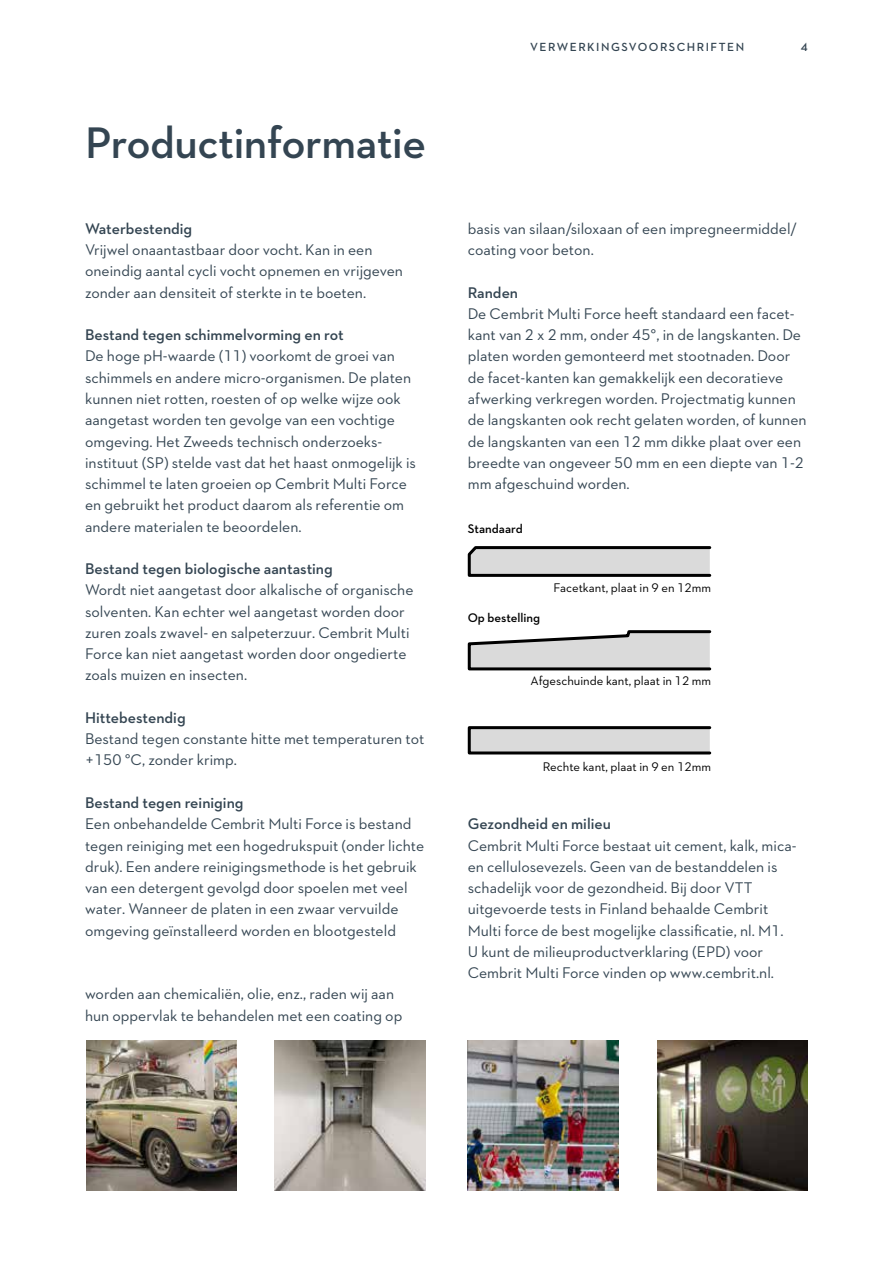
<style>
.page{position:relative;width:893px;height:1263px;background:#fff}
.page>*{position:absolute;margin:0;border:0;box-sizing:border-box;transform-origin:0 0}
.t1{font:600 45px "Neutraface 2 Text";letter-spacing:-.01em;color:#344552}
.Cembrit_Body{font:15.75px/21.3px "Neutraface 2 Text";color:#344552}
.Cembrit_Body-2{font:600 15.75px "Neutraface 2 Text";color:#344552}
.t2{font:12.75px "Neutraface 2 Text";color:#000}
.t3{font:600 12.75px "Neutraface 2 Text";color:#000}
.Cembrit_Body-3{font:600 12px "Neutraface 2 Text";letter-spacing:.125em;color:#344552}
</style>
<div class="page">
<img style="left:86px;top:1040px;width:151px;height:151px">
<img style="left:275px;top:1040px;width:150px;height:151px">
<img style="left:468px;top:1040px;width:150px;height:151px">
<img style="left:658px;top:1040px;width:150px;height:151px">
<svg style="left:467px;top:546px;width:245px;height:31px;background:#afafaf"></svg>
<div style="left:469px;top:728px;width:241px;height:25px;background:#dadada"></div>
<div style="left:468px;top:726px;width:243px;height:28px;border:3px solid #000"></div>
<svg style="left:467px;top:630px;width:245px;height:41px;background:#bebebe"></svg>
<p class="t1" style="left:85px;top:114px;width:343px">Productinformatie</p>
<p class="Cembrit_Body-2" style="left:85px;top:219px;width:109px">Waterbestendig</p>
<p class="Cembrit_Body" style="left:85px;top:239px;width:319px">Vrijwel onaantastbaar door vocht. Kan in een oneindig aantal cycli vocht opnemen en vrijgeven zonder aan densiteit of sterkte in te boeten.</p>
<p class="Cembrit_Body-2" style="left:85px;top:325px;width:260px">Bestand tegen schimmelvorming en rot</p>
<p class="Cembrit_Body" style="left:85px;top:345px;width:328px">De hoge pH-waarde (11) voorkomt de groei van schimmels en andere micro-organismen. De platen kunnen niet rotten, roesten of op welke wijze ook aangetast worden ten gevolge van een vochtige</p>
<p class="Cembrit_Body" style="left:85px;top:430px;width:332px">omgeving. Het Zweeds technisch onderzoeks&shy;instituut (SP) stelde vast dat het haast onmogelijk is schimmel te laten groeien op Cembrit Multi Force en gebruikt het product daarom als referentie om andere materialen te beoordelen.</p>
<p class="Cembrit_Body-2" style="left:85px;top:559px;width:249px">Bestand tegen biologische aantasting</p>
<p class="Cembrit_Body" style="left:85px;top:579px;width:330px">Wordt niet aangetast door alkalische of organische solventen. Kan echter wel aangetast worden door zuren zoals zwavel- en salpeterzuur. Cembrit Multi Force kan niet aangetast worden door ongedierte zoals muizen en insecten.</p>
<p class="Cembrit_Body-2" style="left:85px;top:708px;width:102px">Hittebestendig</p>
<p class="Cembrit_Body" style="left:85px;top:728px;width:341px">Bestand tegen constante hitte met temperaturen tot +150 °C, zonder krimp.</p>
<p class="Cembrit_Body-2" style="left:85px;top:793px;width:160px">Bestand tegen reiniging</p>
<p class="Cembrit_Body" style="left:85px;top:813px;width:341px">Een onbehandelde Cembrit Multi Force is bestand tegen reiniging met een hogedrukspuit (onder lichte druk). Een andere reinigingsmethode is het gebruik van een detergent gevolgd door spoelen met veel water. Wanneer de platen in een zwaar vervuilde omgeving geïnstalleerd worden en blootgesteld</p>
<p class="Cembrit_Body" style="left:85px;top:983px;width:319px">worden aan chemicaliën, olie, enz., raden wij aan hun oppervlak te behandelen met een coating op</p>
<p class="Cembrit_Body-3" style="left:530px;top:39px;width:215px">VERWERKINGSVOORSCHRIFTEN</p>
<p class="Cembrit_Body-3" style="left:801px;top:39px;width:8px">4</p>
<p class="Cembrit_Body" style="left:468px;top:218px;width:331px">basis van silaan/siloxaan of een impregneermiddel/ coating voor beton.</p>
<p class="Cembrit_Body-2" style="left:468px;top:282px;width:52px">Randen</p>
<p class="Cembrit_Body" style="left:468px;top:303px;width:340px">De Cembrit Multi Force heeft standaard een facet&shy;kant van 2 x 2 mm, onder 45°, in de langskanten. De platen worden gemonteerd met stootnaden. Door de facet-kanten kan gemakkelijk een decoratieve afwerking verkregen worden. Projectmatig kunnen de langskanten ook recht gelaten worden, of kunnen de langskanten van een 12 mm dikke plaat over een breedte van ongeveer 50 mm en een diepte van 1-2 mm afgeschuind worden.</p>
<p class="t3" style="left:468px;top:521px;width:56px">Standaard</p>
<p class="t3" style="left:468px;top:610px;width:74px">Op bestelling</p>
<p class="t2" style="left:553px;top:580px;width:159px">Facetkant, plaat in 9 en 12mm</p>
<p class="t2" style="left:530px;top:673px;width:182px">Afgeschuinde kant, plaat in 12 mm</p>
<p class="t2" style="left:543px;top:759px;width:170px">Rechte kant, plaat in 9 en 12mm</p>
<p class="Cembrit_Body-2" style="left:468px;top:814px;width:145px">Gezondheid en milieu</p>
<p class="Cembrit_Body" style="left:468px;top:834px;width:330px">Cembrit Multi Force bestaat uit cement, kalk, mica&shy;en cellulosevezels. Geen van de bestanddelen is schadelijk voor de gezondheid. Bij door VTT</p>
<p class="Cembrit_Body" style="left:468px;top:898px;width:302px">uitgevoerde tests in Finland behaalde Cembrit</p>
<p class="Cembrit_Body" style="left:468px;top:919px;width:317px">Multi force de best mogelijke classificatie, nl. M1.</p>
<p class="Cembrit_Body" style="left:468px;top:940px;width:308px">U kunt de milieuproductverklaring (EPD) voor<br>Cembrit Multi Force vinden op www.cembrit.nl.</p>
</div>
